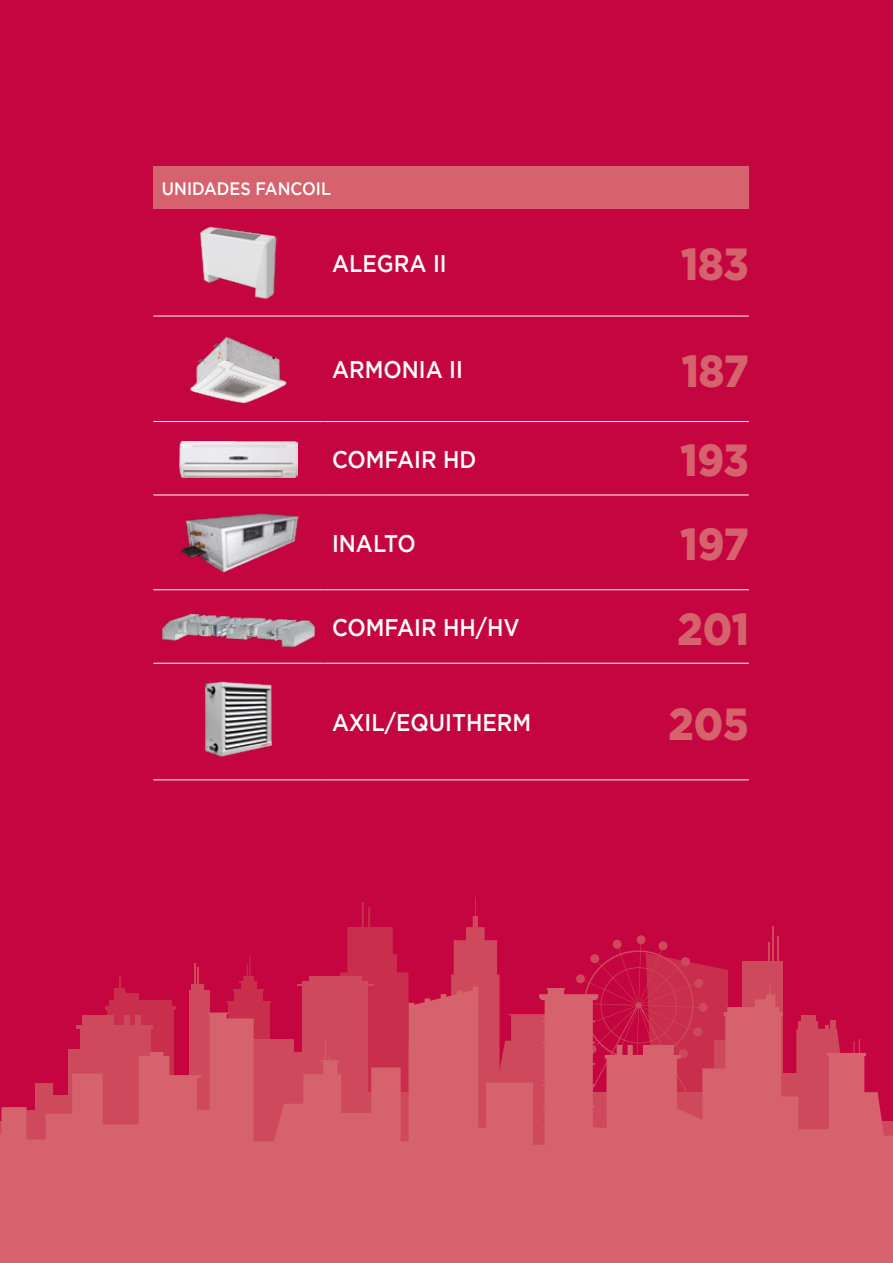
<style>
.page{position:relative;width:893px;height:1263px;background:#c4053f}
.page>*{position:absolute;margin:0;border:0;box-sizing:border-box;transform-origin:0 0}
.t1{font:900 45px "Gotham";color:#d5626d;scale:.9 1}
.t2{font:500 24px "Gotham";color:#fff;scale:.9 1}
.t3{font:500 18px "Gotham";color:#fff;scale:.9 1}
</style>
<div class="page">
<svg style="left:239px;top:955px;width:18px;height:30px"></svg>
<svg style="left:119px;top:976px;width:3px;height:9px"></svg>
<svg style="left:340px;top:902px;width:69px;height:83px"></svg>
<hr style="left:194px;top:963px;width:1px;height:56px;background:#cf495c">
<hr style="left:198px;top:968px;width:1px;height:55px;background:#cf495c">
<div style="left:191px;top:984px;width:13px;height:14px;background:#cf495c"></div>
<div style="left:309px;top:976px;width:53px;height:24px;background:#cf495c"></div>
<hr style="left:297px;top:984px;width:76px;height:2px;background:#cf495c">
<svg style="left:451px;top:897px;width:277px;height:88px"></svg>
<div style="left:743px;top:961px;width:40px;height:163px;background:#cf495c"></div>
<hr style="left:773px;top:926px;width:1px;height:45px;background:#cf495c">
<hr style="left:777px;top:936px;width:2px;height:44px;background:#cf495c">
<hr style="left:768px;top:942px;width:2px;height:45px;background:#cf495c">
<svg style="left:0;top:985px;width:893px;height:189px;fill:#d5626d"></svg>
<div style="left:0;top:1174px;width:893px;height:89px;background:#d5626d"></div>
<div style="left:153px;top:166px;width:596px;height:43px;background:#d5626d"></div>
<hr style="left:153px;top:316px;width:171px;height:1px;background:#fff">
<hr style="left:324px;top:316px;width:212px;height:1px;background:#fff">
<hr style="left:536px;top:316px;width:213px;height:1px;background:#fff">
<hr style="left:153px;top:421px;width:171px;height:1px;background:#fff">
<hr style="left:324px;top:421px;width:212px;height:1px;background:#fff">
<hr style="left:536px;top:421px;width:213px;height:1px;background:#fff">
<hr style="left:153px;top:495px;width:171px;height:1px;background:#fff">
<hr style="left:324px;top:495px;width:212px;height:1px;background:#fff">
<hr style="left:536px;top:495px;width:213px;height:1px;background:#fff">
<hr style="left:153px;top:589px;width:171px;height:1px;background:#fff">
<hr style="left:324px;top:589px;width:212px;height:1px;background:#fff">
<hr style="left:536px;top:589px;width:213px;height:1px;background:#fff">
<hr style="left:153px;top:663px;width:171px;height:1px;background:#fff">
<hr style="left:324px;top:663px;width:212px;height:1px;background:#fff">
<hr style="left:536px;top:663px;width:213px;height:1px;background:#fff">
<hr style="left:153px;top:780px;width:171px;height:1px;background:#fff">
<hr style="left:324px;top:780px;width:212px;height:1px;background:#fff">
<hr style="left:536px;top:780px;width:213px;height:1px;background:#fff">
<img style="left:200px;top:226px;width:77px;height:73px">
<img style="left:190px;top:336px;width:97px;height:68px">
<img style="left:179px;top:441px;width:119px;height:37px">
<img style="left:180px;top:513px;width:120px;height:60px">
<img style="left:163px;top:614px;width:151px;height:32px">
<img style="left:205px;top:681px;width:67px;height:76px">
<p class="t3" style="left:162px;top:178px;width:189px">UNIDADES FANCOIL</p>
<p class="t2" style="left:332px;top:250px;width:129px">ALEGRA II</p>
<h1 class="t1" style="left:681px;top:233px;width:77px">183</h1>
<p class="t2" style="left:332px;top:356px;width:147px">ARMONIA II</p>
<h1 class="t1" style="left:682px;top:340px;width:76px">187</h1>
<p class="t2" style="left:332px;top:446px;width:162px">COMFAIR HD</p>
<h1 class="t1" style="left:680px;top:429px;width:77px">193</h1>
<p class="t2" style="left:332px;top:530px;width:95px">INALTO</p>
<h1 class="t1" style="left:681px;top:513px;width:77px">197</h1>
<p class="t2" style="left:332px;top:614px;width:210px">COMFAIR HH/HV</p>
<h1 class="t1" style="left:677px;top:597px;width:81px">201</h1>
<p class="t2" style="left:332px;top:709px;width:223px">AXIL/EQUITHERM</p>
<h1 class="t1" style="left:668px;top:693px;width:91px">205</h1>
</div>
